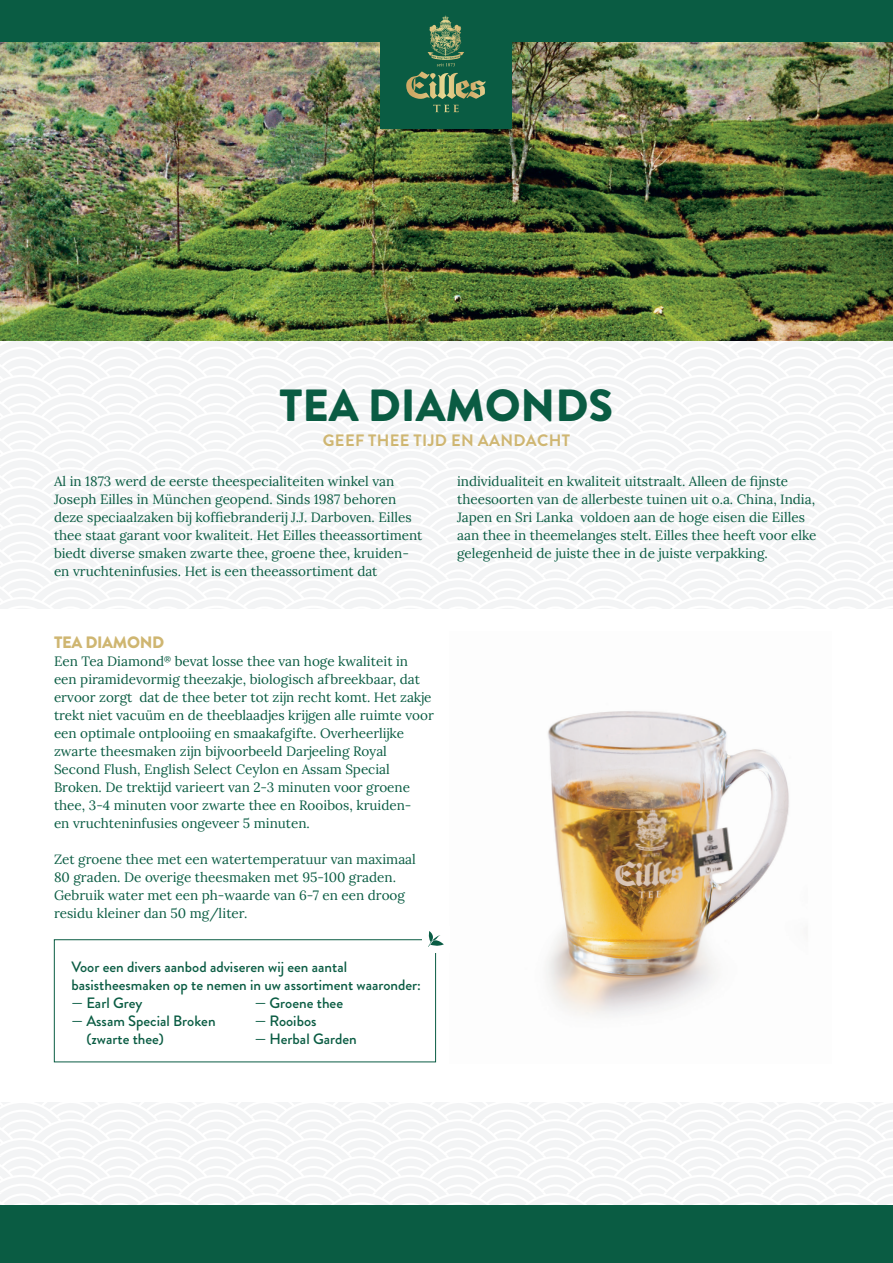
<style>
.page{position:relative;width:893px;height:1263px;background:#fff}
.page>*{position:absolute;margin:0;border:0;box-sizing:border-box;transform-origin:0 0}
.t1{font:900 45px "Brandon Grotesque";color:#0a5c43}
.t2{font:700 16.5px "Brandon Grotesque";letter-spacing:.02em;color:#cfb671}
.t3{font:900 16.5px "Brandon Grotesque";letter-spacing:-.02em;color:#cfb671}
.t4{font:500 15px/18px "Brandon Grotesque";color:#0a5c43}
.t5{font:13.5px/18px "Lora";color:#0a5c43}
.s1{color:#fff}
</style>
<div class="page">
<div style="left:0;top:0;width:893px;height:154px;background:#0a5c43"></div>
<div style="left:0;top:341px;width:893px;height:267px;background:#f3f4f5"></div>
<div style="left:0;top:1102px;width:893px;height:161px;background:#f3f4f5"></div>
<div style="left:0;top:1205px;width:893px;height:58px;background:#0a5c43"></div>
<img style="left:0;top:43px;width:893px;height:298px">
<div style="left:380px;top:0;width:132px;height:129px;background:#0a5c43"></div>
<svg style="left:440px;top:16px;width:6px;height:11px"></svg>
<svg style="left:406px;top:72px;width:63px;height:27px"></svg>
<svg style="left:437px;top:63px;width:18px;height:3px"></svg>
<svg style="left:433px;top:105px;width:26px;height:7px"></svg>
<img style="left:546px;top:711px;width:243px;height:306px">
<div style="left:54px;top:939px;width:382px;height:123px;border:1px solid #0a5c43"></div>
<div style="left:422px;top:926px;width:28px;height:27px;background:#fff"></div>
<svg style="left:428px;top:931px;width:16px;height:16px"></svg>
<h1 class="t1" style="left:280px;top:374px;width:335px">TEA DIAMONDS</h1>
<p class="t2" style="left:323px;top:429px;width:249px">GEEF THEE TIJD EN AANDACHT</p>
<p class="t5" style="left:54px;top:471px;width:370px">Al in 1873 werd de eerste theespecialiteiten winkel van Joseph Eilles in München geopend. Sinds 1987 behoren deze speciaalzaken bij koffiebranderij J.J. Darboven. Eilles thee staat garant voor kwaliteit. Het Eilles theeassortiment biedt diverse smaken zwarte thee, groene thee, kruiden&shy;en vruchteninfusies. Het is een theeassortiment dat</p>
<p class="t5" style="left:457px;top:471px;width:361px">individualiteit en kwaliteit uitstraalt. Alleen de fijnste theesoorten van de allerbeste tuinen uit o.a. China, India, Japen en Sri Lanka voldoen aan de hoge eisen die Eilles aan thee in theemelanges stelt. Eilles thee heeft voor elke gelegenheid de juiste thee in de juiste verpakking.</p>
<p class="t3" style="left:54px;top:631px;width:112px">TEA DIAMOND</p>
<p class="t5" style="left:54px;top:651px;width:381px">Een Tea Diamond<sup>®</sup> bevat losse thee van hoge kwaliteit in een piramidevormig theezakje, biologisch afbreekbaar, dat ervoor zorgt dat de thee beter tot zijn recht komt. Het zakje trekt niet vacuüm en de theeblaadjes krijgen alle ruimte voor een optimale ontplooiing en smaakafgifte. Overheerlijke zwarte theesmaken zijn bijvoorbeeld Darjeeling Royal Second Flush, English Select Ceylon en Assam Special Broken. De trektijd varieert van 2-3 minuten voor groene thee, 3-4 minuten voor zwarte thee en Rooibos, kruiden-<br>en vruchteninfusies ongeveer 5 minuten.</p>
<p class="t5" style="left:54px;top:849px;width:363px">Zet groene thee met een watertemperatuur van maximaal 80 graden. De overige theesmaken met 95-100 graden.<br>Gebruik water met een ph-waarde van 6-7 en een droog residu kleiner dan 50 mg/liter.</p>
<p class="t4" style="left:71px;top:958px;width:351px">Voor een divers aanbod adviseren wij een aantal basistheesmaken op te nemen in uw assortiment waaronder:</p>
<p class="t4" style="left:71px;top:994px;width:72px">— Earl Grey</p>
<p class="t4" style="left:71px;top:1012px;width:146px">— Assam Special Broken</p>
<p class="t4" style="left:71px;top:1030px;width:94px"><span class="s1">—</span> (zwarte thee)</p>
<p class="t4" style="left:255px;top:994px;width:90px">— Groene thee</p>
<p class="t4" style="left:255px;top:1012px;width:63px">— Rooibos</p>
<p class="t4" style="left:255px;top:1030px;width:104px">— Herbal Garden</p>
</div>
